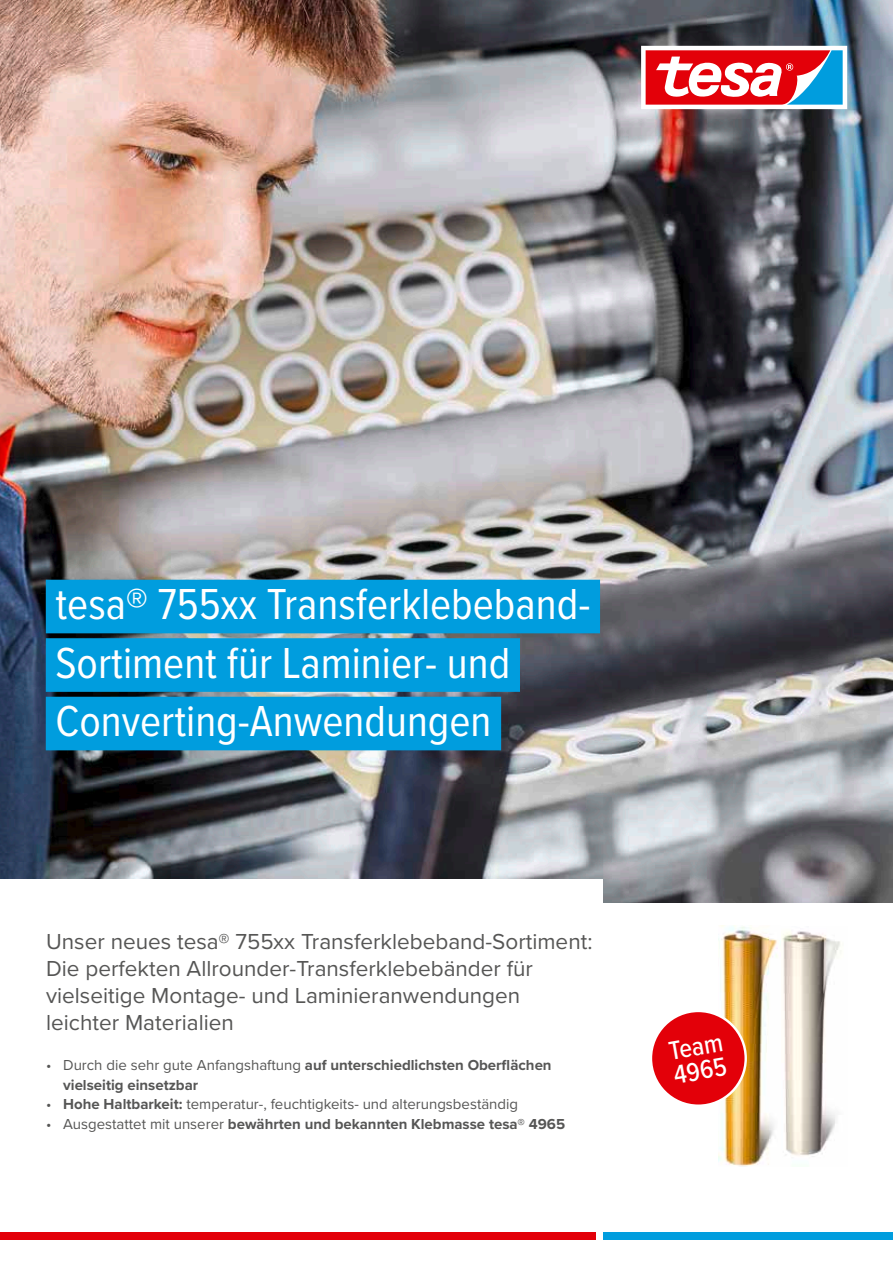
<style>
.page{position:relative;width:893px;height:1263px;background:#fff}
.page>*{position:absolute;margin:0;border:0;box-sizing:border-box;transform-origin:0 0}
.t1{font:45px/58.5px "Proxima Nova Cond";color:#fff}
.t2{font:500 27px/24.3px "Proxima Nova Cond";color:#fff}
.t3{font:22.5px/27px "Proxima Nova";color:#565655}
.t4{font:700 15px/19.5px "Proxima Nova";color:#565655}
.t5{font:15px "Proxima Nova";color:#565655}
.s1{font-weight:400}
.s2{font-weight:700}
</style>
<div class="page">
<img style="left:0;top:0;width:893px;height:902px">
<div style="left:0;top:879px;width:603px;height:46px;background:#fff"></div>
<div style="left:0;top:1232px;width:595px;height:8px;background:#e30009"></div>
<div style="left:603px;top:1232px;width:290px;height:8px;background:#009dde"></div>
<svg style="left:641px;top:46px;width:206px;height:63px"></svg>
<div style="left:46px;top:580px;width:554px;height:53px;background:#009dde"></div>
<div style="left:46px;top:638px;width:474px;height:54px;background:#009dde"></div>
<div style="left:46px;top:697px;width:455px;height:53px;background:#009dde"></div>
<img style="left:782px;top:931px;width:59px;height:226px">
<img style="left:718px;top:925px;width:60px;height:241px">
<svg style="left:650px;top:1010px;width:97px;height:97px"></svg>
<div style="left:652px;top:1012px;width:92px;height:92px;background:#e30009;border-radius:50%"></div>
<h1 class="t1" style="left:55px;top:573px;width:536px">tesa® 755xx Transferklebeband-<br>Sortiment für Laminier- und<br>Converting-Anwendungen</h1>
<p class="t3" style="left:46px;top:927px;width:548px">Unser neues tesa® 755xx Transferklebeband-Sortiment:<br>Die perfekten Allrounder-Transferklebebänder für vielseitige Montage- und Laminieranwendungen leichter Materialien</p>
<p class="t4" style="left:63px;top:1055px;width:490px;text-indent:-17px"><span class="s1">• Durch die sehr gute Anfangshaftung</span> auf unterschiedlichsten Oberflächen vielseitig einsetzbar</p>
<p class="t5" style="left:46px;top:1093px;width:473px">• <span class="s2">Hohe Haltbarkeit:</span> temperatur-, feuchtigkeits- und alterungsbeständig</p>
<p class="t4" style="left:46px;top:1113px;width:520px"><span class="s1">• Ausgestattet mit unserer</span> bewährten und bekannten Klebmasse tesa® 4965</p>
<p class="t2" style="left:667px;top:1038px;width:56px;rotate:-10deg">Team<br>4965</p>
</div>
